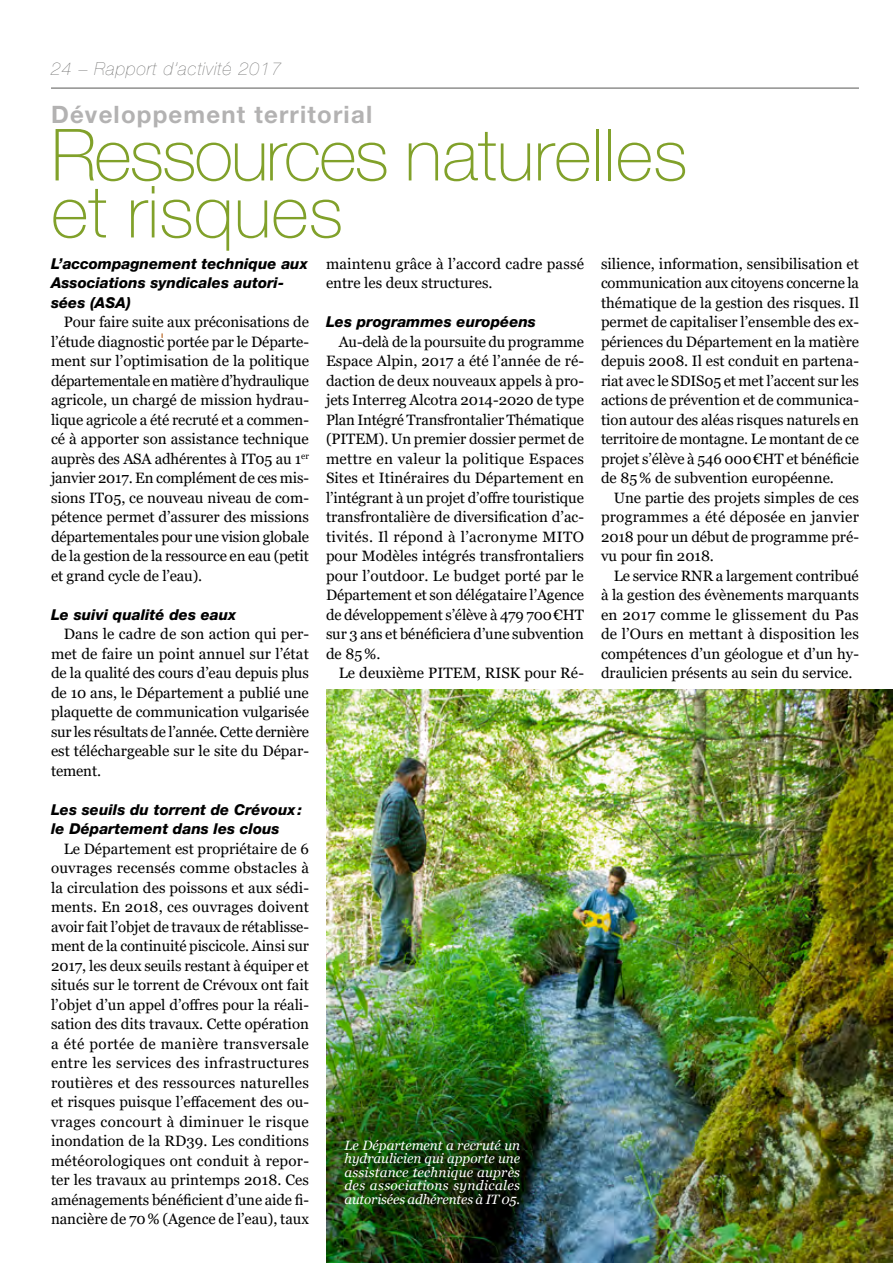
<style>
.page{position:relative;width:893px;height:1263px;background:#fff}
.page>*{position:absolute;margin:0;border:0;box-sizing:border-box;transform-origin:0 0}
.Titre{font:100 72px/57px "Helvetica Neue LT Std";color:#81a12a}
.nom_direction{font:700 24px "Helvetica Neue LT Std";letter-spacing:.05em;color:#b3b2b2}
.t1{font:italic 200 18px "Helvetica Neue LT Std";letter-spacing:.05em;color:#575756}
.texte_courant{font:15px/19.5px "Georgia";letter-spacing:-.005em;color:#000;text-align:justify}
.intertitre{font:italic 800 15px/19.5px "Helvetica Neue LT Std";color:#000}
.Légende{font:italic 13.5px/13.5px "Georgia";letter-spacing:.01em;color:#fff;text-align:justify}
</style>
<div class="page">
<hr style="left:51px;top:88px;width:808px;height:1px;background:#575756">
<img style="left:326px;top:690px;width:567px;height:573px">
<p class="t1" style="left:51px;top:58px;width:232px">24 – Rapport d’activité 2017</p>
<p class="nom_direction" style="left:51px;top:100px;width:323px">Développement territorial</p>
<p class="Titre" style="left:51px;top:126px;width:638px">Ressources naturelles et risques</p>
<p class="intertitre" style="left:51px;top:253px;width:258px">L’accompagnement technique aux<br>Associations syndicales autori&shy;sées (ASA)</p>
<p class="texte_courant" style="left:51px;top:312px;width:260px;text-indent:13px">Pour faire suite aux préconisations de l’étude diagnostic portée par le Départe&shy;ment sur l’optimisation de la politique départementale en matière d’hydraulique agricole, un chargé de mission hydrau&shy;lique agricole a été recruté et a commen&shy;cé à apporter son assistance technique auprès des ASA adhérentes à IT05 au 1<sup>er </sup>janvier 2017. En complément de ces mis&shy;sions IT05, ce nouveau niveau de com&shy;pétence permet d’assurer des missions départementales pour une vision globale de la gestion de la ressource en eau (petit et grand cycle de l’eau).</p>
<p class="intertitre" style="left:51px;top:604px;width:187px">Le suivi qualité des eaux</p>
<p class="texte_courant" style="left:51px;top:624px;width:260px;text-indent:13px">Dans le cadre de son action qui per&shy;met de faire un point annuel sur l’état de la qualité des cours d’eau depuis plus de 10 ans, le Département a publié une plaquette de communication vulgarisée sur les résultats de l’année. Cette dernière est téléchargeable sur le site du Dépar&shy;tement.</p>
<p class="intertitre" style="left:51px;top:799px;width:253px">Les seuils du torrent de Crévoux: le Département dans les clous</p>
<p class="texte_courant" style="left:51px;top:839px;width:260px;text-indent:13px">Le Département est propriétaire de 6 ouvrages recensés comme obstacles à la circulation des poissons et aux sédi&shy;ments. En 2018, ces ouvrages doivent avoir fait l’objet de travaux de rétablisse&shy;ment de la continuité piscicole. Ainsi sur 2017, les deux seuils restant à équiper et situés sur le torrent de Crévoux ont fait l’objet d’un appel d’offres pour la réali&shy;sation des dits travaux. Cette opération a été portée de manière transversale entre les services des infrastructures routières et des ressources naturelles et risques puisque l’effacement des ou&shy;vrages concourt à diminuer le risque inondation de la RD39. Les conditions météorologiques ont conduit à repor&shy;ter les travaux au printemps 2018. Ces aménagements bénéficient d’une aide fi&shy;nancière de 70% (Agence de l’eau), taux</p>
<p class="texte_courant" style="left:326px;top:254px;width:259px">maintenu grâce à l’accord cadre passé entre les deux structures.</p>
<p class="intertitre" style="left:326px;top:312px;width:212px">Les programmes européens</p>
<p class="texte_courant" style="left:326px;top:332px;width:260px;text-indent:13px">Au-delà de la poursuite du programme Espace Alpin, 2017 a été l’année de ré&shy;daction de deux nouveaux appels à pro&shy;jets Interreg Alcotra 2014-2020 de type Plan Intégré Transfrontalier Thématique (PITEM). Un premier dossier permet de mettre en valeur la politique Espaces Sites et Itinéraires du Département en l’intégrant à un projet d’offre touristique transfrontalière de diversification d’ac&shy;tivités. Il répond à l’acronyme MITO pour Modèles intégrés transfrontaliers pour l’outdoor. Le budget porté par le Département et son délégataire l’Agence de développement s’élève à 479 700€HT sur 3 ans et bénéficiera d’une subvention de 85%.</p>
<p class="texte_courant" style="left:339px;top:663px;width:247px">Le deuxième PITEM, RISK pour Ré-</p>
<p class="texte_courant" style="left:601px;top:254px;width:260px">silience, information, sensibilisation et communication aux citoyens concerne la thématique de la gestion des risques. Il permet de capitaliser l’ensemble des ex&shy;périences du Département en la matière depuis 2008. Il est conduit en partena&shy;riat avec le SDIS05 et met l’accent sur les actions de prévention et de communica&shy;tion autour des aléas risques naturels en territoire de montagne. Le montant de ce projet s’élève à 546 000€HT et bénéficie de 85% de subvention européenne.</p>
<p class="texte_courant" style="left:601px;top:488px;width:259px;text-indent:13px">Une partie des projets simples de ces programmes a été déposée en janvier 2018 pour un début de programme pré&shy;vu pour fin 2018.</p>
<p class="texte_courant" style="left:601px;top:566px;width:259px;text-indent:13px">Le service RNR a largement contribué à la gestion des évènements marquants en 2017 comme le glissement du Pas de l’Ours en mettant à disposition les compétences d’un géologue et d’un hy&shy;draulicien présents au sein du service.</p>
<p class="Légende" style="left:344px;top:1138px;width:177px">Le Département a recruté un hydraulicien qui apporte une assistance technique auprès des associations syndicales autorisées adhérentes à IT 05.</p>
</div>
